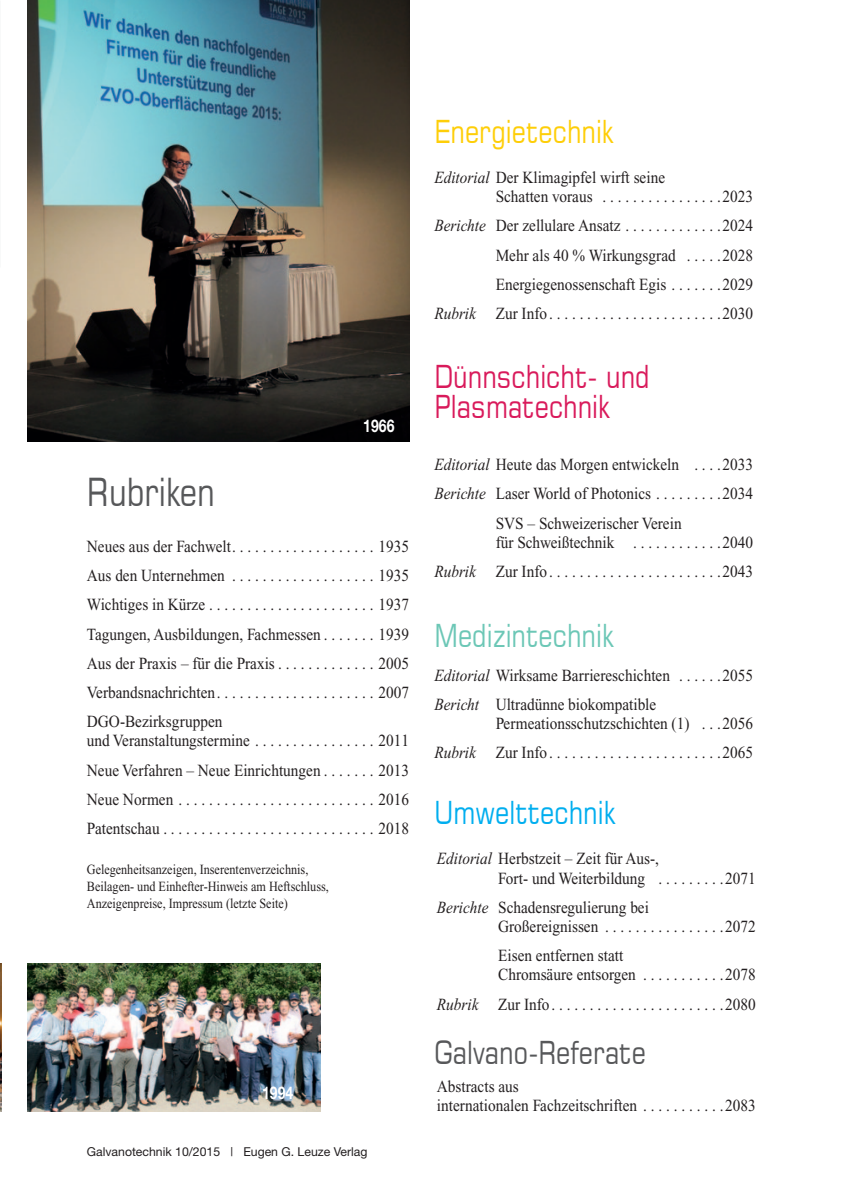
<style>
.page{position:relative;width:844px;height:1191px;background:#fff}
.page>*{position:absolute;margin:0;border:0;box-sizing:border-box;transform-origin:0 0}
.t1{font:38.5px "Square 721 BT";color:#57585a;scale:.8 1}
.t2{font:31.5px/29.8px "Square 721 BT";color:#d91a5b;scale:.8 1}
.t3{font:31.5px "Square 721 BT";color:#57585a;scale:.8 1}
.t4{font:31.5px "Square 721 BT";color:#fece08;scale:.8 1}
.t5{font:31.5px "Square 721 BT";color:#6cc7b6;scale:.8 1}
.t6{font:31.5px "Square 721 BT";color:#00aeef;scale:.8 1}
.t7{font:700 17.5px "Helvetica Neue";color:#fff;scale:.8 1}
.t8{font:16.97px/29.2px "Times New Roman";color:#231f20;scale:.9 1}
.t9{font:14px/16.6px "Times New Roman";color:#231f20;scale:.87 1}
.t10{font:12.25px "Helvetica Neue";color:#231f20}
.s1{font-style:italic}
</style>
<div class="page">
<img style="left:0;top:963px;width:1px;height:148px">
<img style="left:27px;top:0;width:382px;height:441px">
<img style="left:27px;top:963px;width:293px;height:148px">
<h1 class="t1" style="left:87px;top:467px;width:162px">Rubriken</h1>
<p class="t7" style="left:363px;top:415px;width:40px">1966</p>
<p class="t8" style="left:87px;top:532px;width:359px;text-align:justify">Neues aus der Fachwelt . . . . . . . . . . . . . . . . . . . 1935<br>Aus den Unternehmen . . . . . . . . . . . . . . . . . . . 1935<br>Wichtiges in Kürze . . . . . . . . . . . . . . . . . . . . . . 1937<br>Tagungen, Ausbildungen, Fachmessen . . . . . . . 1939<br>Aus der Praxis – für die Praxis . . . . . . . . . . . . . 2005<br>Verbandsnachrichten . . . . . . . . . . . . . . . . . . . . . 2007<br>DGO-Bezirksgruppen</p>
<p class="t8" style="left:87px;top:726px;width:359px;text-align:justify">und Veranstaltungstermine . . . . . . . . . . . . . . . . 2011<br>Neue Verfahren – Neue Einrichtungen . . . . . . . 2013<br>Neue Normen . . . . . . . . . . . . . . . . . . . . . . . . . . 2016<br>Patentschau . . . . . . . . . . . . . . . . . . . . . . . . . . . . 2018</p>
<p class="t9" style="left:87px;top:861px;width:280px">Gelegenheitsanzeigen, Inserentenverzeichnis,<br>Beilagen- und Einhefter-Hinweis am Heftschluss,<br>Anzeigenpreise, Impressum (letzte Seite)</p>
<p class="t7" style="left:262px;top:1081px;width:40px">1994</p>
<p class="t10" style="left:87px;top:1144px;width:282px">Galvanotechnik 10/2015 | Eugen G. Leuze Verlag</p>
<h2 class="t4" style="left:434px;top:112px;width:226px">Energietechnik</h2>
<p class="t8" style="left:495px;top:168px;width:287px;line-height:19.2px;text-indent:-61px"><span class="s1">Editorial</span> Der Klimagipfel wirft seine<br>Schatten voraus . . . . . . . . . . . . . . . 2023</p>
<p class="t8" style="left:434px;top:211px;width:355px;text-align:right"><span class="s1">Berichte</span> Der zellulare Ansatz . . . . . . . . . . . . 2024<br>Mehr als 40 % Wirkungsgrad . . . . 2028<br>Energiegenossenschaft Egis . . . . . . 2029<br><span class="s1">Rubrik</span> Zur Info . . . . . . . . . . . . . . . . . . . . . . 2030</p>
<h2 class="t2" style="left:434px;top:361px;width:270px">Dünnschicht- und<br>Plasmatechnik</h2>
<p class="t8" style="left:434px;top:450px;width:355px"><span class="s1">Editorial</span> Heute das Morgen entwickeln . . . 2033</p>
<p class="t8" style="left:434px;top:479px;width:355px"><span class="s1">Berichte</span> Laser World of Photonics . . . . . . . . 2034</p>
<p class="t8" style="left:495px;top:508px;width:208px">SVS – Schweizerischer Verein</p>
<p class="t8" style="left:434px;top:527px;width:355px;text-align:right">für Schweißtechnik . . . . . . . . . . . 2040<br><span class="s1">Rubrik</span> Zur Info . . . . . . . . . . . . . . . . . . . . . . 2043</p>
<h2 class="t5" style="left:434px;top:615px;width:226px">Medizintechnik</h2>
<p class="t8" style="left:434px;top:660px;width:355px"><span class="s1">Editorial</span> Wirksame Barriereschichten . . . . . 2055<br><span class="s1">Bericht</span> Ultradünne biokompatible</p>
<p class="t8" style="left:434px;top:709px;width:355px;text-align:right">Permeationsschutzschichten (1) . . 2056<br><span class="s1">Rubrik</span> Zur Info . . . . . . . . . . . . . . . . . . . . . . 2065</p>
<h2 class="t6" style="left:434px;top:792px;width:228px">Umwelttechnik</h2>
<p class="t8" style="left:498px;top:849px;width:287px;line-height:19.2px;text-indent:-61px"><span class="s1">Editorial</span> Herbstzeit – Zeit für Aus-,<br>Fort- und Weiterbildung . . . . . . . . 2071</p>
<p class="t8" style="left:498px;top:897px;width:287px;line-height:19.2px;text-indent:-61px"><span class="s1">Berichte</span> Schadensregulierung bei<br>Großereignissen . . . . . . . . . . . . . . . 2072</p>
<p class="t8" style="left:498px;top:946px;width:287px;line-height:19.2px">Eisen entfernen statt<br>Chromsäure entsorgen . . . . . . . . . . 2078</p>
<p class="t8" style="left:437px;top:989px;width:355px"><span class="s1">Rubrik</span> Zur Info . . . . . . . . . . . . . . . . . . . . . . 2080</p>
<h2 class="t3" style="left:434px;top:1032px;width:266px">Galvano-Referate</h2>
<p class="t8" style="left:437px;top:1076px;width:355px;line-height:19.2px">Abstracts aus<br>internationalen Fachzeitschriften . . . . . . . . . . 2083</p>
</div>
